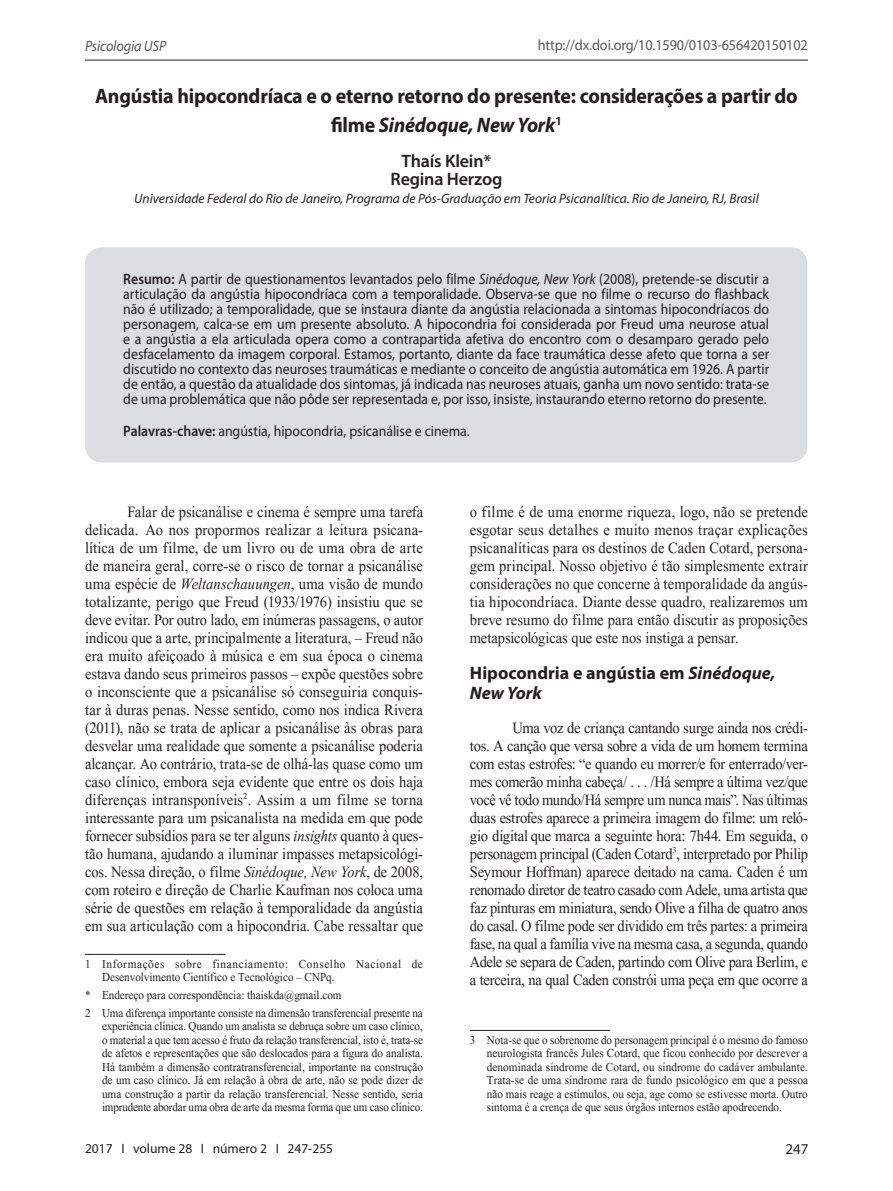
<style>
.page{position:relative;width:893px;height:1191px;background:#fff}
.page>*{position:absolute;margin:0;border:0;box-sizing:border-box;transform-origin:0 0}
.titulo{font:700 21px/28.5px "Myriad Pro";letter-spacing:-.01em;color:#231f20;text-align:center;scale:.95 1}
.TEXTO{font:19.5px/18px "Aparajita";letter-spacing:-.005em;color:#231f20;text-align:justify;scale:.93 1}
.sub1{font:700 18px/19.5px "Myriad Pro";color:#231f20}
.autores{font:600 18px "Myriad Pro";letter-spacing:-.01em;color:#231f20}
.rodape{font:15px/13.5px "Aparajita";color:#231f20;text-align:justify;scale:.92 1}
.resumo{font:15px/15px "Myriad Pro";color:#231f20;text-align:justify;scale:.92 1}
.rodape-2{font:15px/13.5px "Aparajita";letter-spacing:.045em;color:#231f20;scale:.93 1}
.palavras-chave{font:15px "Myriad Pro";color:#231f20;scale:.92 1}
.doi{font:15px "Myriad Pro";letter-spacing:-.01em;color:#57585a;scale:.95 1}
.t1{font:italic 15px "Myriad Pro";letter-spacing:-.01em;color:#57585a;scale:.95 1}
.numero_pagina_impar{font:15px "Myriad Pro";color:#231f20}
.instituicao{font:italic 13.5px "Myriad Pro";color:#231f20}
.rodape_padrao_impar{font:13.5px "Myriad Pro";color:#231f20}
.s1{font-style:italic}
.s2{font-weight:600}
</style>
<div class="page">
<hr style="left:85px;top:60px;width:723px;height:1px;background:#231f20">
<div style="left:85px;top:247px;width:722px;height:215px;background:#dcdddf;border-radius:17px"></div>
<hr style="left:85px;top:954px;width:140px;height:1px;background:#231f20">
<hr style="left:470px;top:1030px;width:140px;height:1px;background:#231f20">
<p class="t1" style="left:85px;top:36px;width:87px">Psicologia USP</p>
<p class="doi" style="left:538px;top:35px;width:286px">http://dx.doi.org/10.1590/0103-656420150102</p>
<p class="titulo" style="left:95px;top:81px;width:741px">Angústia hipocondríaca e o eterno retorno do presente: considerações a partir do filme <span class="s1">Sinédoque, New York</span><sup>1</sup></p>
<p class="autores" style="left:402px;top:149px;width:91px">Thaís Klein*</p>
<p class="autores" style="left:391px;top:167px;width:113px">Regina Herzog</p>
<p class="instituicao" style="left:134px;top:190px;width:626px">Universidade Federal do Rio de Janeiro, Programa de Pós-Graduação em Teoria Psicanalítica. Rio de Janeiro, RJ, Brasil</p>
<p class="resumo" style="left:123px;top:271px;width:703px"><span class="s2">Resumo:</span> A partir de questionamentos levantados pelo filme <span class="s1">Sinédoque, New York</span> (2008), pretende-se discutir a articulação da angústia hipocondríaca com a temporalidade. Observa-se que no filme o recurso do flashback não é utilizado; a temporalidade, que se instaura diante da angústia relacionada a sintomas hipocondríacos do personagem, calca-se em um presente absoluto. A hipocondria foi considerada por Freud uma neurose atual e a angústia a ela articulada opera como a contrapartida afetiva do encontro com o desamparo gerado pelo desfacelamento da imagem corporal. Estamos, portanto, diante da face traumática desse afeto que torna a ser discutido no contexto das neuroses traumáticas e mediante o conceito de angústia automática em 1926. A partir de então, a questão da atualidade dos sintomas, já indicada nas neuroses atuais, ganha um novo sentido: trata-se de uma problemática que não pôde ser representada e, por isso, insiste, instaurando eterno retorno do presente.</p>
<p class="palavras-chave" style="left:123px;top:422px;width:378px"><span class="s2">Palavras-chave:</span> angústia, hipocondria, psicanálise e cinema.</p>
<p class="TEXTO" style="left:85px;top:504px;width:365px;text-indent:43px">Falar de psicanálise e cinema é sempre uma tarefa delicada.<sup>1</sup> Ao nos propormos realizar a leitura psicana&shy;lítica de um filme, de um livro ou de uma obra de arte de maneira geral, corre-se o risco de tornar a psicanálise uma espécie de <span class="s1">Weltanschauungen</span>, uma visão de mundo totalizante, perigo que Freud (1933/1976) insistiu que se deve evitar. Por outro lado, em inúmeras passagens, o autor indicou que a arte, principalmente a literatura, – Freud não era muito afeiçoado à música e em sua época o cinema estava dando seus primeiros passos – expõe questões sobre o inconsciente que a psicanálise só conseguiria conquis&shy;tar à duras penas. Nesse sentido, como nos indica Rivera (2011), não se trata de aplicar a psicanálise às obras para desvelar uma realidade que somente a psicanálise poderia alcançar. Ao contrário, trata-se de olhá-las quase como um caso clínico, embora seja evidente que entre os dois haja diferenças intransponíveis<sup>2</sup>. Assim a um filme se torna interessante para um psicanalista na medida em que pode fornecer subsídios para se ter alguns <span class="s1">insights</span> quanto à ques&shy;tão humana, ajudando a iluminar impasses metapsicológi&shy;cos. Nessa direção, o filme <span class="s1">Sinédoque, New York</span>, de 2008, com roteiro e direção de Charlie Kaufman nos coloca uma série de questões em relação à temporalidade da angústia em sua articulação com a hipocondria. Cabe ressaltar que</p>
<p class="rodape-2" style="left:102px;top:957px;width:346px;text-indent:-17px">1 Informações sobre financiamento: Conselho Nacional de<br>Desenvolvimento Científico e Tecnológico – CNPq.</p>
<p class="rodape" style="left:85px;top:989px;width:280px">* Endereço para correspondência: thaiskda@gmail.com</p>
<p class="rodape" style="left:102px;top:1006px;width:350px;text-indent:-17px">2 Uma diferença importante consiste na dimensão transferencial presente na experiência clínica. Quando um analista se debruça sobre um caso clínico, o material a que tem acesso é fruto da relação transferencial, isto é, trata-se de afetos e representações que são deslocados para a figura do analista.<br>Há também a dimensão contratransferencial, importante na construção de um caso clínico. Já em relação à obra de arte, não se pode dizer de uma construção a partir da relação transferencial. Nesse sentido, seria imprudente abordar uma obra de arte da mesma forma que um caso clínico.</p>
<p class="TEXTO" style="left:470px;top:504px;width:365px">o filme é de uma enorme riqueza, logo, não se pretende esgotar seus detalhes e muito menos traçar explicações psicanalíticas para os destinos de Caden Cotard, persona&shy;gem principal. Nosso objetivo é tão simplesmente extrair considerações no que concerne à temporalidade da angús&shy;tia hipocondríaca. Diante desse quadro, realizaremos um breve resumo do filme para então discutir as proposições metapsicológicas que este nos instiga a pensar.</p>
<p class="sub1" style="left:470px;top:663px;width:307px">Hipocondria e angústia em <span class="s1">Sinédoque,<br>New York</span></p>
<p class="TEXTO" style="left:470px;top:720px;width:365px;text-indent:43px">Uma voz de criança cantando surge ainda nos crédi&shy;tos. A canção que versa sobre a vida de um homem termina com estas estrofes: “e quando eu morrer/e for enterrado/ver&shy;mes comerão minha cabeça/ . . . /Há sempre a última vez/que você vê todo mundo/Há sempre um nunca mais”. Nas últimas duas estrofes aparece a primeira imagem do filme: um reló&shy;gio digital que marca a seguinte hora: 7h44. Em seguida, o personagem principal (Caden Cotard<sup>3</sup>, interpretado por Philip Seymour Hoffman) aparece deitado na cama. Caden é um renomado diretor de teatro casado com Adele, uma artista que faz pinturas em miniatura, sendo Olive a filha de quatro anos do casal. O filme pode ser dividido em três partes: a primeira fase, na qual a família vive na mesma casa, a segunda, quando Adele se separa de Caden, partindo com Olive para Berlim, e a terceira, na qual Caden constrói uma peça em que ocorre a</p>
<p class="rodape" style="left:487px;top:1033px;width:351px;text-indent:-17px">3 Nota-se que o sobrenome do personagem principal é o mesmo do famoso neurologista francês Jules Cotard, que ficou conhecido por descrever a denominada síndrome de Cotard, ou síndrome do cadáver ambulante.<br>Trata-se de uma síndrome rara de fundo psicológico em que a pessoa não mais reage a estímulos, ou seja, age como se estivesse morta. Outro sintoma é a crença de que seus órgãos internos estão apodrecendo.</p>
<p class="rodape_padrao_impar" style="left:85px;top:1140px;width:250px">2017 I volume 28 I número 2 I 247-255</p>
<p class="numero_pagina_impar" style="left:785px;top:1139px;width:25px">247</p>
</div>
